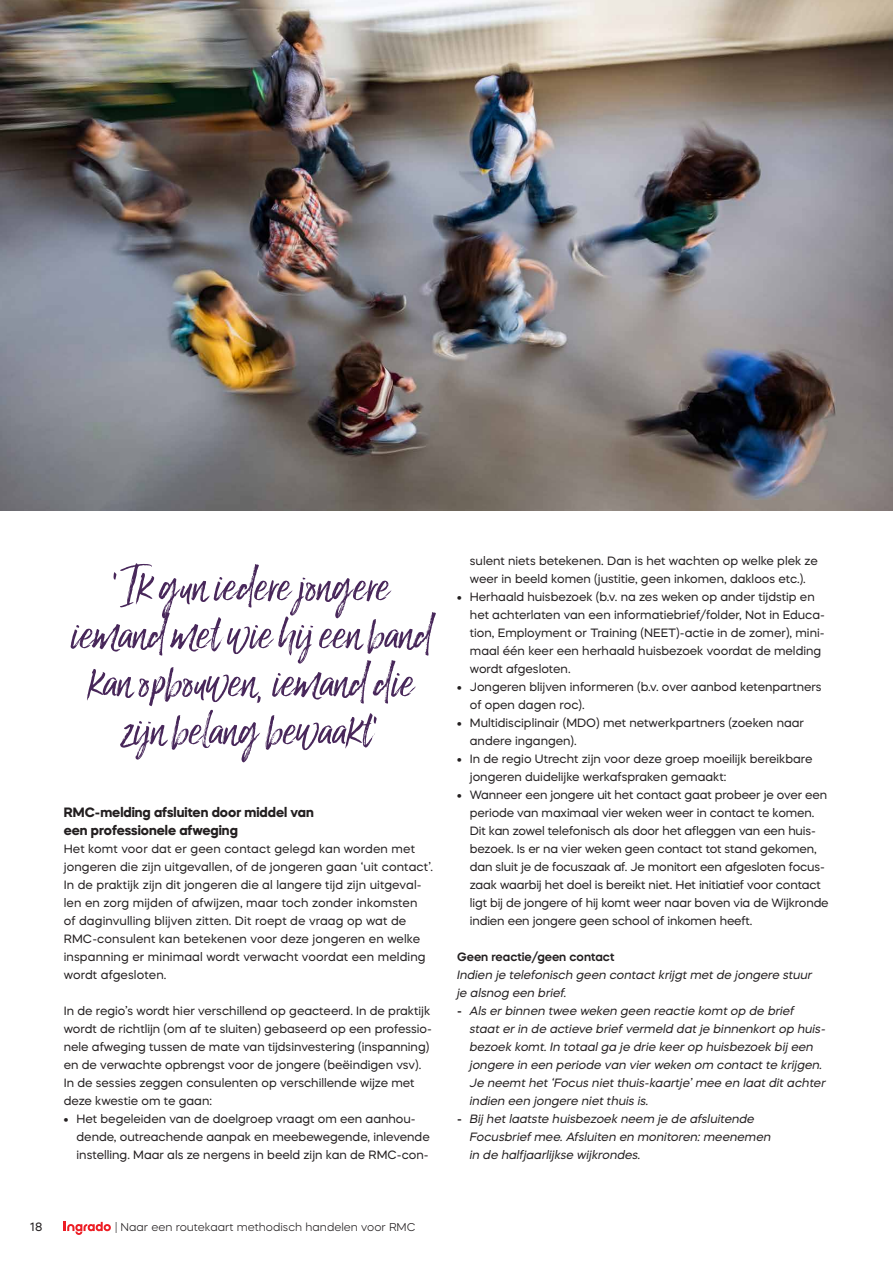
<style>
.page{position:relative;width:893px;height:1263px;background:#fff}
.page>*{position:absolute;margin:0;border:0;box-sizing:border-box;transform-origin:0 0}
.t1{font:55.5px/48px "Lucky Fellas Narrow";color:#48275a;text-align:center}
.t2{font:700 13.5px/18px "Mazzard H";color:#231f20}
.t3{font:12px/18px "Mazzard H";color:#231f20}
.t4{font:italic 12px/18px "Mazzard H";color:#231f20}
.t5{font:600 12px "Mazzard H";color:#231f20}
.t6{font:300 11.25px "Mazzard H";color:#231f20}
.s1{font-weight:600}
.s2{font-weight:600;font-style:normal}
</style>
<div class="page">
<img style="left:0;top:0;width:893px;height:511px">
<svg style="left:64px;top:1222px;width:47px;height:13px"></svg>
<h1 class="t1" style="left:69px;top:565px;width:362px">‘Ik gun iedere jongere iemand met wie hij een band kan opbouwen, iemand die zijn belang bewaakt’</h1>
<p class="t2" style="left:64px;top:802px;width:252px">RMC-melding afsluiten door middel van een professionele afweging</p>
<p class="t3" style="left:64px;top:839px;width:371px">Het komt voor dat er geen contact gelegd kan worden met jongeren die zijn uitgevallen, of de jongeren gaan ‘uit contact’.<br>In de praktijk zijn dit jongeren die al langere tijd zijn uitgeval&shy;len en zorg mijden of afwijzen, maar toch zonder inkomsten<br>of daginvulling blijven zitten. Dit roept de vraag op wat de RMC-consulent kan betekenen voor deze jongeren en welke inspanning er minimaal wordt verwacht voordat een melding wordt afgesloten.</p>
<p class="t3" style="left:64px;top:1001px;width:370px">In de regio’s wordt hier verschillend op geacteerd. In de praktijk wordt de richtlijn (om af te sluiten) gebaseerd op een professio&shy;nele afweging tussen de mate van tijdsinvestering (inspanning) en de verwachte opbrengst voor de jongere (beëindigen vsv).<br>In de sessies zeggen consulenten op verschillende wijze met deze kwestie om te gaan:</p>
<p class="t3" style="left:77px;top:1109px;width:355px;text-indent:-13px"><span class="s1">•</span> Het begeleiden van de doelgroep vraagt om een aanhou&shy;dende, outreachende aanpak en meebewegende, inlevende instelling. Maar als ze nergens in beeld zijn kan de RMC-con-</p>
<p class="t3" style="left:470px;top:551px;width:349px">sulent niets betekenen. Dan is het wachten op welke plek ze weer in beeld komen (justitie, geen inkomen, dakloos etc.).</p>
<p class="t3" style="left:470px;top:587px;width:357px;text-indent:-13px"><span class="s1">•</span> Herhaald huisbezoek (b.v. na zes weken op ander tijdstip en het achterlaten van een informatiebrief/folder, Not in Educa&shy;tion, Employment or Training (NEET)-actie in de zomer), mini&shy;maal één keer een herhaald huisbezoek voordat de melding wordt afgesloten.</p>
<p class="t3" style="left:470px;top:677px;width:353px;text-indent:-13px"><span class="s1">•</span> Jongeren blijven informeren (b.v. over aanbod ketenpartners of open dagen roc).</p>
<p class="t3" style="left:470px;top:713px;width:336px;text-indent:-13px"><span class="s1">•</span> Multidisciplinair (MDO) met netwerkpartners (zoeken naar andere ingangen).</p>
<p class="t3" style="left:470px;top:749px;width:344px;text-indent:-13px"><span class="s1">•</span> In de regio Utrecht zijn voor deze groep moeilijk bereikbare jongeren duidelijke werkafspraken gemaakt:</p>
<p class="t3" style="left:470px;top:785px;width:360px;text-indent:-13px"><span class="s1">•</span> Wanneer een jongere uit het contact gaat probeer je over een periode van maximaal vier weken weer in contact te komen.<br>Dit kan zowel telefonisch als door het afleggen van een huis&shy;bezoek. Is er na vier weken geen contact tot stand gekomen, dan sluit je de focuszaak af. Je monitort een afgesloten focus&shy;zaak waarbij het doel is bereikt niet. Het initiatief voor contact ligt bij de jongere of hij komt weer naar boven via de Wijkronde indien een jongere geen school of inkomen heeft.</p>
<p class="t5" style="left:457px;top:948px;width:159px">Geen reactie/geen contact</p>
<p class="t4" style="left:457px;top:965px;width:357px">Indien je telefonisch geen contact krijgt met de jongere stuur je alsnog een brief.</p>
<p class="t4" style="left:470px;top:1001px;width:357px;text-indent:-13px"><span class="s2">-</span> Als er binnen twee weken geen reactie komt op de brief staat er in de actieve brief vermeld dat je binnenkort op huis&shy;bezoek komt. In totaal ga je drie keer op huisbezoek bij een jongere in een periode van vier weken om contact te krijgen.<br>Je neemt het ‘Focus niet thuis-kaartje’ mee en laat dit achter indien een jongere niet thuis is.</p>
<p class="t4" style="left:470px;top:1109px;width:303px;text-indent:-13px"><span class="s2">-</span> Bij het laatste huisbezoek neem je de afsluitende<br>Focusbrief mee. Afsluiten en monitoren: meenemen in de halfjaarlijkse wijkrondes.</p>
<p class="t3" style="left:30px;top:1217px;width:14px">18</p>
<p class="t6" style="left:115px;top:1220px;width:302px">| Naar een routekaart methodisch handelen voor RMC</p>
</div>
